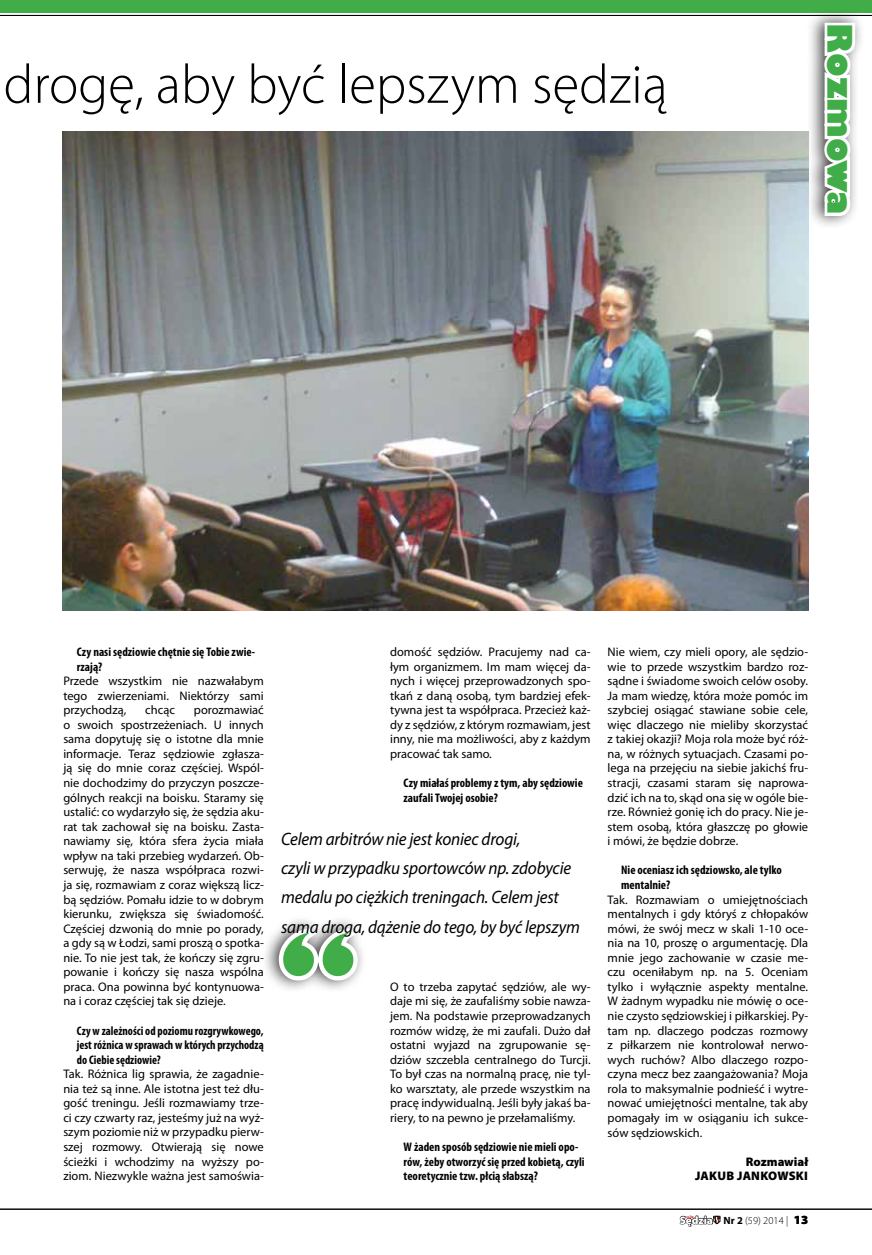
<style>
.page{position:relative;width:872px;height:1255px;background:#fff}
.page>*{position:absolute;margin:0;border:0;box-sizing:border-box;transform-origin:0 0}
.t1{font:800 94.35px "Gill Sans";color:#40ad48}
.t2{font:300 55.5px "Myriad Pro";color:#000}
.t3{font:800 33px "Gill Sans";color:#40ad48}
.t4{font:italic 18px/29.1px "Myriad Pro";letter-spacing:-.01em;color:#000;scale:.95 1}
.t5{font:12.45px/14.5px "Myriad Pro";color:#000;text-align:justify}
.t6{font:700 condensed 12.45px/14.5px "Myriad Pro";color:#000}
.t7{font:700 condensed 12.45px/14.5px "Myriad Pro";color:#000;text-align:justify;scale:.95 1}
.t8{font:900 12.45px/14.5px "Myriad Pro";color:#000}
.t9{font:900 10.95px "Myriad Pro";letter-spacing:-.005em;color:#fff}
.t10{font:300 10.5px "Myriad Pro";color:#000}
.s1{font-weight:700}
</style>
<div class="page">
<div style="left:0;top:0;width:872px;height:13px;background:#40ad48"></div>
<svg style="left:680px;top:1215px;width:40px;height:11px"></svg>
<div style="left:805px;top:8px;width:58px;height:222px;background:#000;opacity:.75"></div>
<svg style="left:819px;top:20px;width:41px;height:199px"></svg>
<hr style="left:0;top:15px;width:872px;height:1px;background:#000">
<div style="left:260px;top:913px;width:106px;height:79px;background:#000;opacity:.75"></div>
<svg style="left:274px;top:923px;width:90px;height:63px"></svg>
<img style="left:62px;top:132px;width:746px;height:478px">
<hr style="left:0;top:1208px;width:872px;height:1px;background:#000">
<h2 class="t2" style="left:4px;top:51px;width:665px">drogę, aby być lepszym sędzią</h2>
<h3 class="t3" style="left:860px;top:23px;width:193px;rotate:90deg">Rozmowa</h3>
<p class="t6" style="left:77px;top:644px;width:180px">Czy nasi sędziowie chętnie się Tobie zwie&shy;rzają?</p>
<p class="t5" style="left:63px;top:673px;width:202px">Przede wszystkim nie nazwałabym tego zwierzeniami. Niektórzy sami przychodzą,</p>
<p class="t5" style="left:145px;top:702px;width:31px">chcąc</p>
<p class="t5" style="left:63px;top:702px;width:202px;text-indent:131px">porozmawiać o swoich spostrzeżeniach. U innych sama dopytuję się o istotne dla mnie informacje. Teraz sędziowie zgłasza&shy;ją się do mnie coraz częściej. Wspól&shy;nie dochodzimy do przyczyn poszcze&shy;gólnych reakcji na boisku. Staramy się ustalić: co wydarzyło się, że sędzia aku&shy;rat tak zachował się na boisku. Zasta&shy;nawiamy się, która sfera życia miała wpływ na taki przebieg wydarzeń. Ob&shy;serwuję, że nasza współpraca rozwi&shy;ja się, rozmawiam z coraz większą licz&shy;bą sędziów. Pomału idzie to w dobrym kierunku, zwiększa się świadomość.<br>Częściej dzwonią do mnie po porady, a gdy są w Łodzi, sami proszą o spotka&shy;nie. To nie jest tak, że kończy się zgru&shy;powanie i kończy się nasza wspólna praca. Ona powinna być kontynuowa&shy;na i coraz częściej tak się dzieje.</p>
<p class="t7" style="left:77px;top:1022px;width:198px">Czy w zależności od poziomu rozgrywkowego, jest różnica w sprawach w których przychodzą do Ciebie sędziowie?</p>
<p class="t5" style="left:63px;top:1066px;width:202px">Tak. Różnica lig sprawia, że zagadnie&shy;nia też są inne. Ale istotna jest też dłu&shy;gość treningu. Jeśli rozmawiamy trze&shy;ci czy czwarty raz, jesteśmy już na wyż&shy;szym poziomie niż w przypadku pierw&shy;szej rozmowy. Otwierają się nowe ścieżki i wchodzimy na wyższy po&shy;ziom. Niezwykle ważna jest samoświa-</p>
<p class="t5" style="left:390px;top:644px;width:202px">domość sędziów. Pracujemy nad ca&shy;łym organizmem. Im mam więcej da&shy;nych i więcej przeprowadzonych spo&shy;tkań z daną osobą, tym bardziej efek&shy;tywna jest ta współpraca. Przecież każ&shy;dy z sędziów, z którym rozmawiam, jest inny, nie ma możliwości, aby z każdym pracować tak samo.</p>
<p class="t6" style="left:403px;top:775px;width:181px">Czy miałaś problemy z tym, aby sędziowie zaufali Twojej osobie?</p>
<h3 class="t4" style="left:281px;top:824px;width:316px">Celem arbitrów nie jest koniec drogi,<br>czyli w przypadku sportowców np. zdobycie medalu po ciężkich treningach. Celem jest sama droga, dążenie do tego, by być lepszym</h3>
<h1 class="t1" style="left:357px;top:998px;width:79px;rotate:-180deg">”</h1>
<p class="t5" style="left:390px;top:979px;width:202px">O to trzeba zapytać sędziów, ale wy&shy;daje mi się, że zaufaliśmy sobie nawza&shy;jem. Na podstawie przeprowadzanych rozmów widzę, że mi zaufali. Dużo dał ostatni wyjazd na zgrupowanie sę&shy;dziów szczebla centralnego do Turcji.<br>To był czas na normalną pracę, nie tyl&shy;ko warsztaty, ale przede wszystkim na pracę indywidualną. Jeśli były jakaś ba&shy;riery, to na pewno je przełamaliśmy.</p>
<p class="t6" style="left:403px;top:1139px;width:183px">W żaden sposób sędziowie nie mieli opo&shy;rów, żeby otworzyć się przed kobietą, czyli teoretycznie tzw. płcią słabszą?</p>
<p class="t5" style="left:607px;top:644px;width:202px">Nie wiem, czy mieli opory, ale sędzio&shy;wie to przede wszystkim bardzo roz&shy;sądne i świadome swoich celów osoby.<br>Ja mam wiedzę, która może pomóc im szybciej osiągać stawiane sobie cele, więc dlaczego nie mieliby skorzystać z takiej okazji? Moja rola może być róż&shy;na, w różnych sytuacjach. Czasami po&shy;lega na przejęciu na siebie jakichś fru&shy;stracji, czasami staram się naprowa&shy;dzić ich na to, skąd ona się w ogóle bie&shy;rze. Również gonię ich do pracy. Nie je&shy;stem osobą, która głaszczę po głowie i mówi, że będzie dobrze.</p>
<p class="t6" style="left:621px;top:862px;width:162px">Nie oceniasz ich sędziowsko, ale tylko mentalnie?</p>
<p class="t5" style="left:607px;top:891px;width:202px">Tak. Rozmawiam o umiejętnościach mentalnych i gdy któryś z chłopaków mówi, że swój mecz w skali 1-10 oce&shy;nia na 10, proszę o argumentację. Dla mnie jego zachowanie w czasie me&shy;czu oceniłabym np. na 5. Oceniam tylko i wyłącznie aspekty mentalne.<br>W żadnym wypadku nie mówię o oce&shy;nie czysto sędziowskiej i piłkarskiej. Py&shy;tam np. dlaczego podczas rozmowy z piłkarzem nie kontrolował nerwo&shy;wych ruchów? Albo dlaczego rozpo&shy;czyna mecz bez zaangażowania? Moja rola to maksymalnie podnieść i wytre&shy;nować umiejętności mentalne, tak aby pomagały im w osiąganiu ich sukce&shy;sów sędziowskich.</p>
<p class="t8" style="left:695px;top:1153px;width:115px;text-indent:51px">Rozmawiał<br>Jakub Jankowski</p>
<p class="t9" style="left:680px;top:1212px;width:35px">Sędzia</p>
<p class="t8" style="left:794px;top:1211px;width:16px">13</p>
<p class="t10" style="left:723px;top:1213px;width:66px"><span class="s1">Nr 2</span> (59) 2014 |</p>
</div>
